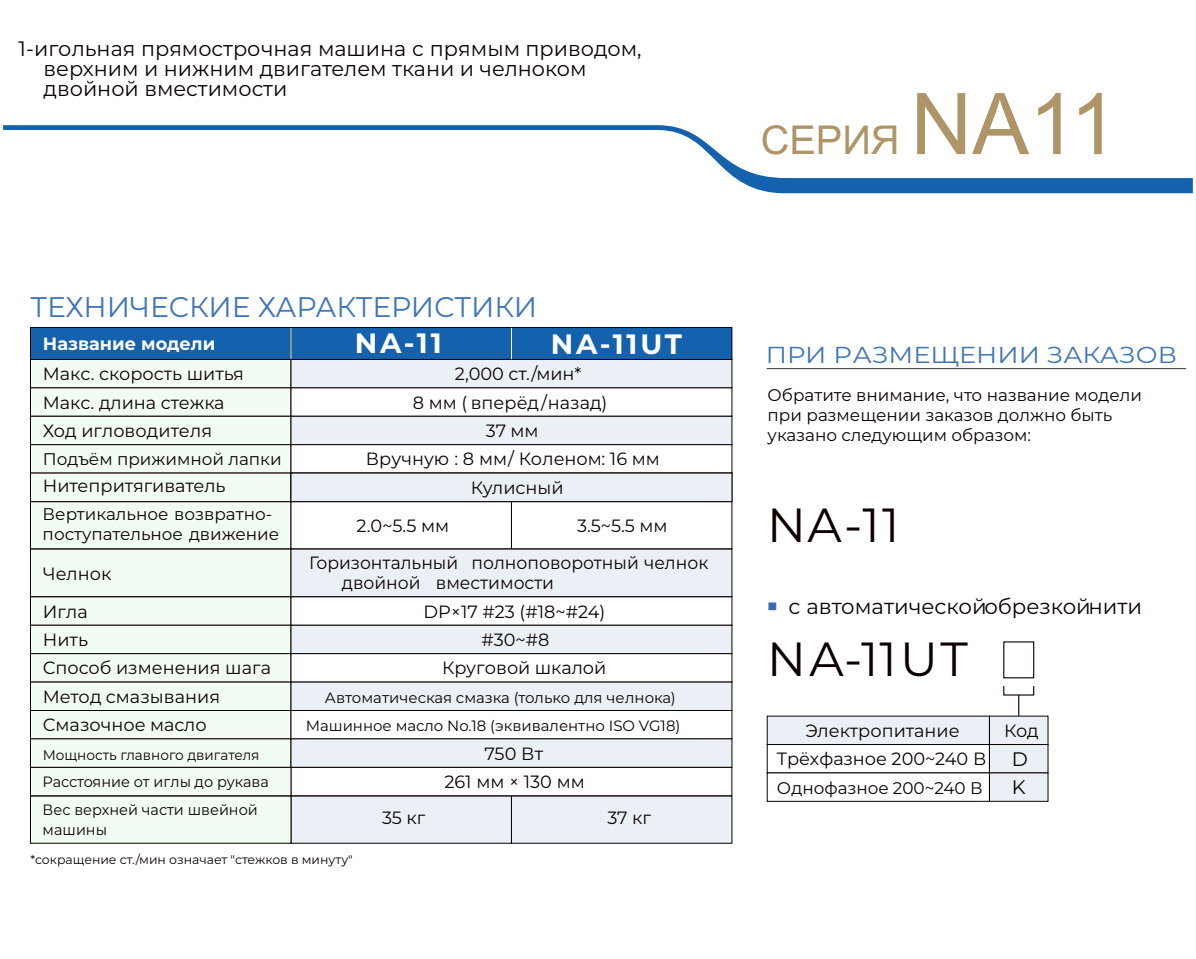
<style>
.page{position:relative;width:1196px;height:959px;background:#fff}
.page>*{position:absolute;margin:0;border:0;box-sizing:border-box;transform-origin:0 0}
.t1{font:47.8px "Montserrat";letter-spacing:.055em;color:#0c0101}
.t2{font:39.8px "Arial";color:#ae9467}
.t3{font:28.4px "Montserrat";color:#3f75b9}
.t4{font:700 28px "Montserrat";letter-spacing:.1em;color:#fff}
.t5{font:23px "Montserrat";color:#3f75b9;scale:1.12 1}
.t6{font:21.2px "Montserrat";color:#0c0101}
.t7{font:20.8px/20px "Montserrat";color:#0c0101}
.t8{font:19.6px/28.4px "Montserrat";color:#0c0101}
.t9{font:17.8px/28.4px "Montserrat";color:#0c0101}
.t10{font:700 17.8px "Montserrat";color:#fff}
.t11{font:16.8px/20px "Montserrat";color:#0c0101}
.t12{font:15px/27.6px "Montserrat";color:#0c0101}
.t13{font:14px "Montserrat";color:#0c0101}
.t14{font:12.4px "Montserrat";color:#0c0101}
.s1{font-size:85.2px}
.s2{font-family:"Arial Unicode MS";font-size:17.8px;color:#3f64b2}
</style>
<div class="page">
<div style="left:291px;top:766px;width:441px;height:29px;background:#fff;border:1px solid #0c0101"></div>
<div style="left:30px;top:766px;width:261px;height:29px;background:#f1fcf2;border:1px solid #0c0101"></div>
<div style="left:767px;top:715px;width:222px;height:29px;background:#eaf0f5"></div>
<div style="left:989px;top:715px;width:59px;height:29px;background:#eaf0f5"></div>
<div style="left:767px;top:744px;width:222px;height:28px;background:#fff;border:1px solid #0c0101"></div>
<div style="left:989px;top:744px;width:59px;height:28px;background:#eaf0f5;border:1px solid #0c0101"></div>
<div style="left:767px;top:772px;width:222px;height:29px;background:#fff;border:1px solid #0c0101"></div>
<div style="left:989px;top:772px;width:59px;height:29px;background:#eaf0f5;border:1px solid #0c0101"></div>
<div style="left:30px;top:327px;width:261px;height:32px;background:#1462ad;border:1px solid #0c0101"></div>
<div style="left:291px;top:327px;width:221px;height:32px;background:#1462ad;border:1px solid #0c0101"></div>
<div style="left:511px;top:327px;width:221px;height:32px;background:#1462ad;border:1px solid #0c0101"></div>
<div style="left:30px;top:359px;width:261px;height:29px;background:#f1fcf2;border:1px solid #0c0101"></div>
<div style="left:291px;top:359px;width:441px;height:29px;background:#eaf0f5;border:1px solid #0c0101"></div>
<div style="left:30px;top:387px;width:261px;height:29px;background:#f1fcf2;border:1px solid #0c0101"></div>
<div style="left:291px;top:387px;width:441px;height:29px;background:#fff;border:1px solid #0c0101"></div>
<div style="left:30px;top:416px;width:261px;height:29px;background:#f1fcf2;border:1px solid #0c0101"></div>
<div style="left:291px;top:416px;width:441px;height:29px;background:#eaf0f5;border:1px solid #0c0101"></div>
<div style="left:30px;top:444px;width:261px;height:29px;background:#f1fcf2;border:1px solid #0c0101"></div>
<div style="left:291px;top:444px;width:441px;height:29px;background:#fff;border:1px solid #0c0101"></div>
<div style="left:30px;top:472px;width:261px;height:29px;background:#f1fcf2"></div>
<div style="left:291px;top:472px;width:441px;height:29px;background:#eaf0f5;border:1px solid #0c0101"></div>
<div style="left:30px;top:501px;width:261px;height:48px;background:#f1fcf2;border:1px solid #0c0101"></div>
<div style="left:291px;top:501px;width:221px;height:48px;background:#fff;border:1px solid #0c0101"></div>
<div style="left:511px;top:501px;width:221px;height:48px;background:#fff;border:1px solid #0c0101"></div>
<div style="left:30px;top:710px;width:261px;height:28px;background:#f1fcf2;border:1px solid #0c0101"></div>
<div style="left:291px;top:710px;width:441px;height:28px;background:#fff;border:1px solid #0c0101"></div>
<div style="left:291px;top:795px;width:221px;height:48px;background:#eaf0f5;border:1px solid #0c0101"></div>
<div style="left:511px;top:795px;width:221px;height:48px;background:#eaf0f5;border:1px solid #0c0101"></div>
<div style="left:30px;top:548px;width:261px;height:48px;background:#f1fcf2;border:1px solid #0c0101"></div>
<div style="left:291px;top:548px;width:441px;height:48px;background:#eaf0f5;border:1px solid #0c0101"></div>
<div style="left:30px;top:596px;width:261px;height:29px;background:#f1fcf2;border:1px solid #0c0101"></div>
<div style="left:291px;top:596px;width:441px;height:29px;background:#fff;border:1px solid #0c0101"></div>
<div style="left:30px;top:624px;width:261px;height:29px;background:#f1fcf2;border:1px solid #0c0101"></div>
<div style="left:291px;top:624px;width:441px;height:29px;background:#eaf0f5;border:1px solid #0c0101"></div>
<div style="left:30px;top:653px;width:261px;height:29px;background:#f1fcf2;border:1px solid #0c0101"></div>
<div style="left:291px;top:653px;width:441px;height:29px;background:#fff;border:1px solid #0c0101"></div>
<div style="left:30px;top:681px;width:261px;height:29px;background:#f1fcf2"></div>
<div style="left:291px;top:681px;width:441px;height:29px;background:#eaf0f5"></div>
<div style="left:30px;top:738px;width:261px;height:29px;background:#f1fcf2;border:1px solid #0c0101"></div>
<div style="left:291px;top:738px;width:441px;height:29px;background:#eaf0f5;border:1px solid #0c0101"></div>
<div style="left:30px;top:795px;width:261px;height:48px;background:#f1fcf2;border:1px solid #0c0101"></div>
<hr style="left:291px;top:328px;width:1px;height:31px;background:#fff">
<hr style="left:511px;top:328px;width:1px;height:31px;background:#fff">
<svg style="left:1018px;top:695px;width:1px;height:20px"></svg>
<div style="left:1003px;top:641px;width:31px;height:37px;border:1px solid #0c0101"></div>
<hr style="left:766px;top:368px;width:420px;height:1px;background:#0c0101">
<svg style="left:4px;top:125px;width:1188px;height:69px"></svg>
<p class="t7" style="left:44px;top:39px;width:599px;text-indent:-25px">1-игольная прямострочная машина с прямым приводом, верхним и нижним двигателем ткани и челноком двойной вместимости</p>
<h2 class="t2" style="left:760px;top:125px;width:358px">СЕРИЯ <span class="s1">NA11</span></h2>
<h3 class="t3" style="left:30px;top:289px;width:508px">ТЕХНИЧЕСКИЕ ХАРАКТЕРИСТИКИ</h3>
<p class="t10" style="left:43px;top:333px;width:174px">Название модели</p>
<h3 class="t4" style="left:355px;top:326px;width:88px">NA-11</h3>
<h3 class="t4" style="left:551px;top:327px;width:133px">NA-11UT</h3>
<p class="t9" style="left:43px;top:359px;width:202px">Макс. скорость шитья<br>Макс. длина стежка<br>Ход игловодителя</p>
<p class="t11" style="left:43px;top:449px;width:240px">Подъём прижимной лапки</p>
<p class="t9" style="left:43px;top:471px;width:184px">Нитепритягиватель</p>
<p class="t9" style="left:366px;top:359px;width:295px;text-align:center">2,000 ст./мин*<br>8 мм ( вперёд / назад)<br>37 мм<br>Вручную : 8 мм / Коленом: 16 мм</p>
<p class="t9" style="left:471px;top:473px;width:94px">Кулисный</p>
<p class="t11" style="left:43px;top:503px;width:238px">Вертикальное возвратно&shy;поступательное движение</p>
<p class="t9" style="left:357px;top:511px;width:94px">2.0~5.5 мм</p>
<p class="t9" style="left:577px;top:511px;width:92px">3.5~5.5 мм</p>
<p class="t9" style="left:43px;top:559px;width:70px">Челнок</p>
<p class="t9" style="left:43px;top:596px;width:46px">Игла</p>
<p class="t9" style="left:43px;top:625px;width:47px">Нить</p>
<p class="t9" style="left:43px;top:653px;width:230px">Способ изменения шага<br>Метод смазывания<br>Смазочное масло</p>
<p class="t13" style="left:43px;top:745px;width:218px">Мощность главного двигателя</p>
<p class="t12" style="left:43px;top:767px;width:228px">Расстояние от иглы до рукава<br>Вес верхней части швейной</p>
<p class="t12" style="left:43px;top:815px;width:66px">машины</p>
<p class="t9" style="left:342px;top:552px;width:368px;line-height:19.8px;text-indent:-33px">Горизонтальный полноповоротный челнок двойной вместимости</p>
<p class="t9" style="left:423px;top:597px;width:183px;text-align:center">DP×17 #23 (#18~#24) #30~#8</p>
<p class="t9" style="left:442px;top:653px;width:166px">Круговой шкалой</p>
<p class="t12" style="left:306px;top:683px;width:376px;line-height:28.4px;text-indent:19px">Автоматическая смазка (только для челнока)<br>Машинное масло No.18 (эквивалентно ISO VG18)</p>
<p class="t9" style="left:484px;top:738px;width:60px">750 Вт</p>
<p class="t9" style="left:444px;top:766px;width:142px">261 мм × 130 мм</p>
<p class="t9" style="left:382px;top:803px;width:45px">35 кг</p>
<p class="t9" style="left:607px;top:803px;width:45px">37 кг</p>
<p class="t14" style="left:31px;top:852px;width:324px">*сокращение ст./мин означает "стежков в минуту"</p>
<p class="t5" style="left:766px;top:340px;width:369px">ПРИ РАЗМЕЩЕНИИ ЗАКАЗОВ</p>
<p class="t11" style="left:767px;top:385px;width:376px">Обратите внимание, что название модели при размещении заказов должно быть указано следующим образом:</p>
<h1 class="t1" style="left:767px;top:496px;width:134px">NA-11</h1>
<p class="t6" style="left:767px;top:593px;width:376px"><span class="s2">■</span> с автоматическойобрезкойнити</p>
<h1 class="t1" style="left:767px;top:629px;width:202px">NA-11UT</h1>
<p class="t9" style="left:805px;top:715px;width:156px">Электропитание</p>
<p class="t9" style="left:1004px;top:715px;width:36px">Код</p>
<p class="t9" style="left:777px;top:744px;width:211px">Трёхфазное 200~240 В</p>
<p class="t11" style="left:777px;top:777px;width:207px">Однофазное 200~240 В</p>
<p class="t8" style="left:1011px;top:744px;width:18px">D<br>K</p>
</div>
